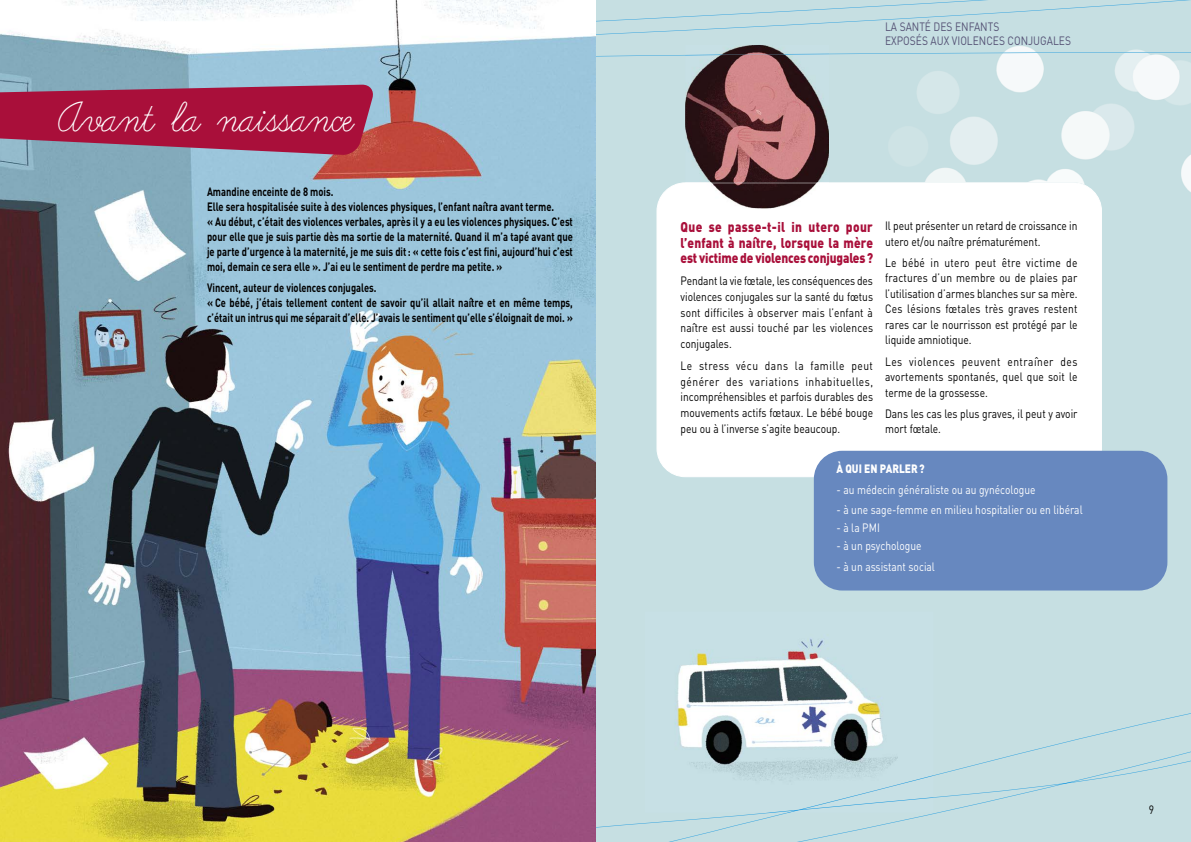
<style>
.page{position:relative;width:1191px;height:842px;background:#fff}
.page>*{position:absolute;margin:0;border:0;box-sizing:border-box;transform-origin:0 0}
.t1{font:32px "Abc Cursive";color:#fff;scale:.89 1}
.t2{font:900 14px/15.8px "DIN";letter-spacing:-.01em;color:#a90f3a;text-align:justify;scale:.85 1}
.t3{font:12px/15.5px "DIN";color:#000;text-align:justify;scale:.85 1}
.t4{font:700 12px/15px "DIN";color:#000;scale:.78 1}
.t5{font:12px "DIN";color:#fff;scale:.85 1}
.t6{font:12px/14px "DIN";color:#545174;scale:.85 1}
.t7{font:900 12px "DIN";color:#fff;scale:.85 1}
</style>
<div class="page">
<div style="left:595px;top:64px;width:90px;height:146px;background:#c6dfe2"></div>
<img style="left:829px;top:64px;width:362px;height:6px">
<img style="left:829px;top:70px;width:362px;height:140px">
<div style="left:595px;top:210px;width:70px;height:493px;background:#c6dfe2"></div>
<div style="left:1086px;top:210px;width:105px;height:493px;background:#c6dfe2"></div>
<svg style="left:595px;top:0;width:596px;height:64px;fill:#c6dfe2"></svg>
<div style="left:595px;top:703px;width:596px;height:139px;background:#c6dfe2"></div>
<img style="left:0;top:0;width:595px;height:842px">
<svg style="left:656px;top:182px;width:446px;height:295px"></svg>
<svg style="left:0;top:84px;width:374px;height:71px"></svg>
<img style="left:685px;top:45px;width:144px;height:163px">
<img style="left:685px;top:54px;width:144px;height:1px">
<img style="left:685px;top:182px;width:144px;height:1px">
<img style="left:644px;top:612px;width:289px;height:201px">
<img style="left:765px;top:775px;width:168px;height:38px">
<div style="left:814px;top:451px;width:353px;height:139px;background:#6788bf;border-radius:28px"></div>
<h1 class="t1" style="left:58px;top:96px;width:334px">Avant la naissance</h1>
<p class="t4" style="left:207px;top:184px;width:471px">Amandine enceinte de 8 mois.<br>Elle sera hospitalisée suite à des violences physiques, l’enfant naîtra avant terme.<br>« Au début, c’était des violences verbales, après il y a eu les violences physiques. C’est pour elle que je suis partie dès ma sortie de la maternité. Quand il m’a tapé avant que je parte d’urgence à la maternité, je me suis dit : « cette fois c’est fini, aujourd’hui c’est moi, demain ce sera elle ». J’ai eu le sentiment de perdre ma petite. »</p>
<p class="t4" style="left:207px;top:279px;width:470px">Vincent, auteur de violences conjugales.<br>« Ce bébé, j’étais tellement content de savoir qu’il allait naître et en même temps, c’était un intrus qui me séparait d’elle. J’avais le sentiment qu’elle s’éloignait de moi. »</p>
<p class="t6" style="left:885px;top:20px;width:220px">LA SANTÉ DES ENFANTS<br>EXPOSÉS AUX VIOLENCES CONJUGALES</p>
<p class="t2" style="left:680px;top:218px;width:228px">Que se passe-t-il in utero pour l’enfant à naître, lorsque la mère est victime de violences conjugales ?</p>
<p class="t3" style="left:680px;top:273px;width:228px;line-height:15.8px">Pendant la vie fœtale, les conséquences des violences conjugales sur la santé du fœtus sont difficiles à observer mais l’enfant à naître est aussi touché par les violences conjugales.</p>
<p class="t3" style="left:680px;top:357px;width:228px;line-height:15.8px">Le stress vécu dans la famille peut générer des variations inhabituelles, incompréhensibles et parfois durables des mouvements actifs fœtaux. Le bébé bouge peu ou à l’inverse s’agite beaucoup.</p>
<p class="t3" style="left:885px;top:218px;width:228px">Il peut présenter un retard de croissance in utero et/ou naître prématurément.</p>
<p class="t3" style="left:885px;top:255px;width:228px">Le bébé in utero peut être victime de fractures d’un membre ou de plaies par l’utilisation d’armes blanches sur sa mère.<br>Ces lésions fœtales très graves restent rares car le nourrisson est protégé par le liquide amniotique.</p>
<p class="t3" style="left:885px;top:353px;width:228px">Les violences peuvent entraîner des avortements spontanés, quel que soit le terme de la grossesse.</p>
<p class="t3" style="left:885px;top:405px;width:228px">Dans les cas les plus graves, il peut y avoir mort fœtale.</p>
<p class="t7" style="left:836px;top:461px;width:105px">À QUI EN PARLER ?</p>
<p class="t5" style="left:836px;top:482px;width:235px">- au médecin généraliste ou au gynécologue</p>
<p class="t5" style="left:836px;top:502px;width:291px">- à une sage-femme en milieu hospitalier ou en libéral</p>
<p class="t5" style="left:836px;top:520px;width:52px">- à la PMI</p>
<p class="t5" style="left:836px;top:538px;width:101px">- à un psychologue</p>
<p class="t5" style="left:836px;top:559px;width:117px">- à un assistant social</p>
<p class="t3" style="left:1148px;top:801px;width:8px">9</p>
</div>
